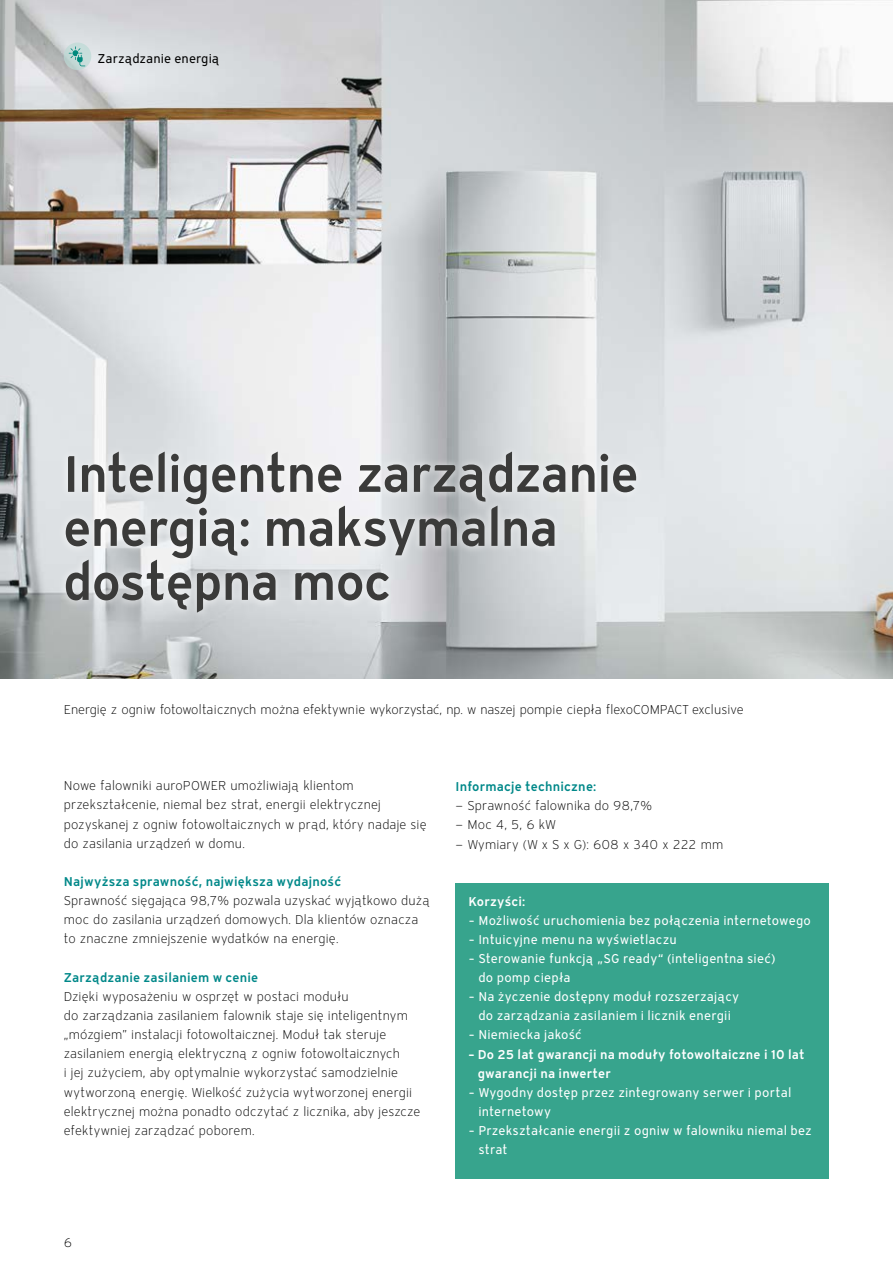
<style>
.page{position:relative;width:893px;height:1263px;background:#fff}
.page>*{position:absolute;margin:0;border:0;box-sizing:border-box;transform-origin:0 0}
.t1{font:600 51px/54px "Vaillant 16";letter-spacing:-.02em;color:#3b3b3a}
.t2{font:300 12.75px/19.2px "Vaillant 16";letter-spacing:.01em;color:#000}
.t3{font:12.75px/19.2px "Vaillant 16";letter-spacing:.015em;color:#fff}
.t4{font:600 12.75px "Vaillant 16";letter-spacing:.015em;color:#008889}
.t5{font:600 12.75px/19.2px "Vaillant 16";letter-spacing:.01em;color:#fff}
.t6{font:12.75px "Vaillant 16";letter-spacing:.005em;color:#000}
</style>
<div class="page">
<img style="left:0;top:0;width:893px;height:678px">
<div style="left:456px;top:883px;width:373px;height:295px;background:#37a48d"></div>
<svg style="left:64px;top:43px;width:27px;height:27px"></svg>
<svg style="left:69px;top:46px;width:16px;height:20px"></svg>
<div style="left:57px;top:444px;width:587px;height:177px;background:#fff;opacity:.75"></div>
<p class="t6" style="left:98px;top:50px;width:124px">Zarządzanie energią</p>
<h1 class="t1" style="left:63px;top:445px;width:577px">Inteligentne zarządzanie energią: maksymalna dostępna moc</h1>
<p class="t2" style="left:64px;top:700px;width:681px">Energię z ogniw fotowoltaicznych można efektywnie wykorzystać, np. w naszej pompie ciepła flexoCOMPACT exclusive</p>
<p class="t2" style="left:64px;top:776px;width:364px">Nowe falowniki auroPOWER umożliwiają klientom przekształcenie, niemal bez strat, energii elektrycznej pozyskanej z ogniw fotowoltaicznych w prąd, który nadaje się do zasilania urządzeń w domu.</p>
<p class="t4" style="left:64px;top:873px;width:279px">Najwyższa sprawność, największa wydajność</p>
<p class="t2" style="left:64px;top:891px;width:368px">Sprawność sięgająca 98,7% pozwala uzyskać wyjątkowo dużą moc do zasilania urządzeń domowych. Dla klientów oznacza to znaczne zmniejszenie wydatków na energię.</p>
<p class="t4" style="left:64px;top:968px;width:196px">Zarządzanie zasilaniem w cenie</p>
<p class="t2" style="left:64px;top:986px;width:358px">Dzięki wyposażeniu w osprzęt w postaci modułu<br>do zarządzania zasilaniem falownik staje się inteligentnym „mózgiem” instalacji fotowoltaicznej. Moduł tak steruje zasilaniem energią elektryczną z ogniw fotowoltaicznych<br>i jej zużyciem, aby optymalnie wykorzystać samodzielnie wytworzoną energię. Wielkość zużycia wytworzonej energii elektrycznej można ponadto odczytać z licznika, aby jeszcze efektywniej zarządzać poborem.</p>
<p class="t4" style="left:456px;top:778px;width:142px">Informacje techniczne:</p>
<p class="t2" style="left:456px;top:796px;width:198px">— Sprawność falownika do 98,7%</p>
<p class="t2" style="left:456px;top:815px;width:101px">— Moc 4, 5, 6 kW</p>
<p class="t2" style="left:456px;top:834px;width:269px">— Wymiary (W x S x G): 608 x 340 x 222 mm</p>
<p class="t5" style="left:468px;top:891px;width:58px">Korzyści:</p>
<p class="t3" style="left:468px;top:910px;width:344px">– Możliwość uruchomienia bez połączenia internetowego</p>
<p class="t3" style="left:468px;top:929px;width:210px">– Intuicyjne menu na wyświetlaczu</p>
<p class="t3" style="left:478px;top:949px;width:299px;text-indent:-10px">– Sterowanie funkcją „SG ready“ (inteligentna sieć) do pomp ciepła</p>
<p class="t3" style="left:468px;top:987px;width:272px;text-align:center">– Na życzenie dostępny moduł rozszerzający do zarządzania zasilaniem i licznik energii</p>
<p class="t3" style="left:468px;top:1025px;width:115px">– Niemiecka jakość</p>
<p class="t5" style="left:478px;top:1044px;width:328px;text-indent:-9px">– Do 25 lat gwarancji na moduły fotowoltaiczne i 10 lat gwarancji na inwerter</p>
<p class="t3" style="left:478px;top:1083px;width:314px;text-indent:-10px">– Wygodny dostęp przez zintegrowany serwer i portal internetowy</p>
<p class="t3" style="left:478px;top:1121px;width:335px;text-indent:-10px">– Przekształcanie energii z ogniw w falowniku niemal bez strat</p>
<p class="t2" style="left:64px;top:1232px;width:10px">6</p>
</div>
